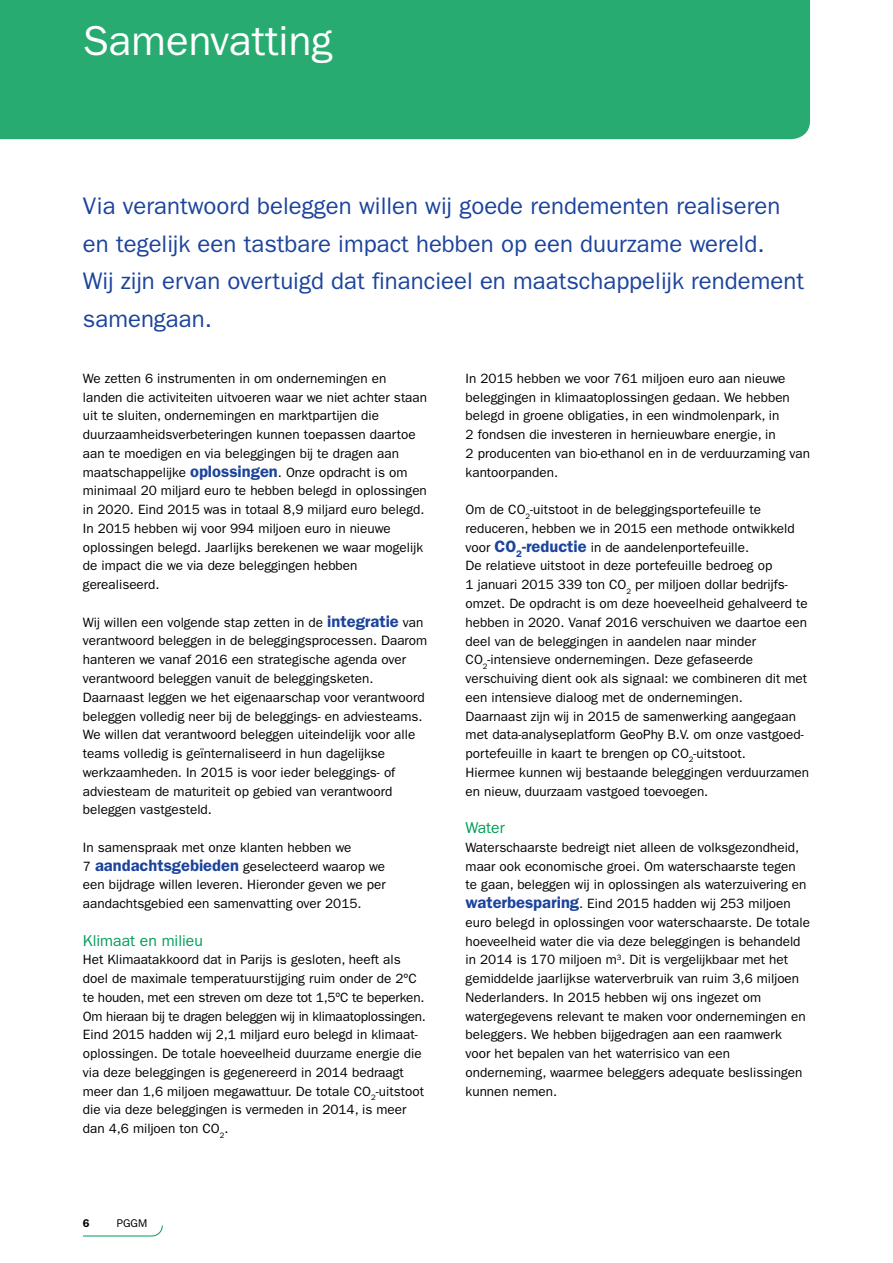
<style>
.page{position:relative;width:893px;height:1263px;background:#fff}
.page>*{position:absolute;margin:0;border:0;box-sizing:border-box;transform-origin:0 0}
.t1{font:42px "ITC Franklin Gothic Std";color:#fff}
.t2{font:24px/37.5px "ITC Franklin Gothic Std";color:#1c449c}
.t3{font:15.75px "ITC Franklin Gothic Std";color:#009d57}
.t4{font:13.5px/18.8px "ITC Franklin Gothic Std";color:#000}
.t5{font:11.25px "ITC Franklin Gothic Std";color:#000}
.t6{font:600 11.25px "ITC Franklin Gothic Std";color:#000}
.s1{font-weight:600;font-size:16.5px;color:#1c449c}
</style>
<div class="page">
<svg style="left:83px;top:1225px;width:80px;height:11px"></svg>
<div style="left:0;top:0;width:810px;height:139px;background:#27ab70"></div>
<h1 class="t1" style="left:83px;top:17px;width:251px">Samenvatting</h1>
<h2 class="t2" style="left:83px;top:187px;width:723px">Via verantwoord beleggen willen wij goede rendementen realiseren en tegelijk een tastbare impact hebben op een duurzame wereld.<br>Wij zijn ervan overtuigd dat financieel en maatschappelijk rendement samengaan.</h2>
<p class="t4" style="left:83px;top:369px;width:346px">We zetten 6 instrumenten in om ondernemingen en landen die activiteiten uitvoeren waar we niet achter staan uit te sluiten, ondernemingen en marktpartijen die duurzaamheidsverbeteringen kunnen toepassen daartoe aan te moedigen en via beleggingen bij te dragen aan maatschappelijke <span class="s1">oplossingen</span>. Onze opdracht is om minimaal 20 miljard euro te hebben belegd in oplossingen in 2020. Eind 2015 was in totaal 8,9 miljard euro belegd.<br>In 2015 hebben wij voor 994 miljoen euro in nieuwe oplossingen belegd. Jaarlijks berekenen we waar mogelijk de impact die we via deze beleggingen hebben gerealiseerd.</p>
<p class="t4" style="left:83px;top:613px;width:346px">Wij willen een volgende stap zetten in de <span class="s1">integratie</span> van verantwoord beleggen in de beleggingsprocessen. Daarom hanteren we vanaf 2016 een strategische agenda over verantwoord beleggen vanuit de beleggingsketen.<br>Daarnaast leggen we het eigenaarschap voor verantwoord beleggen volledig neer bij de beleggings- en adviesteams.<br>We willen dat verantwoord beleggen uiteindelijk voor alle teams volledig is geïnternaliseerd in hun dagelijkse werkzaamheden. In 2015 is voor ieder beleggings- of adviesteam de maturiteit op gebied van verantwoord beleggen vastgesteld.</p>
<p class="t4" style="left:83px;top:838px;width:304px">In samenspraak met onze klanten hebben we<br>7 <span class="s1">aandachtsgebieden</span> geselecteerd waarop we een bijdrage willen leveren. Hieronder geven we per aandachtsgebied een samenvatting over 2015.</p>
<p class="t3" style="left:83px;top:931px;width:122px">Klimaat en milieu</p>
<p class="t4" style="left:83px;top:950px;width:344px">Het Klimaatakkoord dat in Parijs is gesloten, heeft als doel de maximale temperatuurstijging ruim onder de 2ºC te houden, met een streven om deze tot 1,5ºC te beperken.<br>Om hieraan bij te dragen beleggen wij in klimaatoplossingen.<br>Eind 2015 hadden wij 2,1 miljard euro belegd in klimaat&shy;oplossingen. De totale hoeveelheid duurzame energie die via deze beleggingen is gegenereerd in 2014 bedraagt meer dan 1,6 miljoen megawattuur. De totale CO<sub>2</sub>-uitstoot die via deze beleggingen is vermeden in 2014, is meer dan 4,6 miljoen ton CO<sub>2</sub>.</p>
<p class="t6" style="left:83px;top:1216px;width:8px">6</p>
<p class="t5" style="left:117px;top:1216px;width:32px">PGGM</p>
<p class="t4" style="left:466px;top:369px;width:346px">In 2015 hebben we voor 761 miljoen euro aan nieuwe beleggingen in klimaatoplossingen gedaan. We hebben belegd in groene obligaties, in een windmolenpark, in<br>2 fondsen die investeren in hernieuwbare energie, in<br>2 producenten van bio-ethanol en in de verduurzaming van kantoorpanden.</p>
<p class="t4" style="left:466px;top:500px;width:345px">Om de CO<sub>2</sub>-uitstoot in de beleggingsportefeuille te reduceren, hebben we in 2015 een methode ontwikkeld voor <span class="s1">CO</span><sub>2</sub><span class="s1">-reductie</span> in de aandelenportefeuille.<br>De relatieve uitstoot in deze portefeuille bedroeg op<br>1 januari 2015 339 ton CO<sub>2</sub> per miljoen dollar bedrijfs&shy;omzet. De opdracht is om deze hoeveelheid gehalveerd te hebben in 2020. Vanaf 2016 verschuiven we daartoe een deel van de beleggingen in aandelen naar minder CO<sub>2</sub>-intensieve ondernemingen. Deze gefaseerde verschuiving dient ook als signaal: we combineren dit met een intensieve dialoog met de ondernemingen.<br>Daarnaast zijn wij in 2015 de samenwerking aangegaan met data-analyseplatform GeoPhy B.V. om onze vastgoed&shy;portefeuille in kaart te brengen op CO<sub>2</sub>-uitstoot.<br>Hiermee kunnen wij bestaande beleggingen verduurzamen en nieuw, duurzaam vastgoed toevoegen.</p>
<p class="t3" style="left:466px;top:819px;width:41px">Water</p>
<p class="t4" style="left:466px;top:838px;width:346px">Waterschaarste bedreigt niet alleen de volksgezondheid, maar ook economische groei. Om waterschaarste tegen te gaan, beleggen wij in oplossingen als waterzuivering en <span class="s1">waterbesparing</span>. Eind 2015 hadden wij 253 miljoen euro belegd in oplossingen voor waterschaarste. De totale hoeveelheid water die via deze beleggingen is behandeld in 2014 is 170 miljoen m<sup>3</sup>. Dit is vergelijkbaar met het gemiddelde jaarlijkse waterverbruik van ruim 3,6 miljoen Nederlanders. In 2015 hebben wij ons ingezet om watergegevens relevant te maken voor ondernemingen en beleggers. We hebben bijgedragen aan een raamwerk<br>voor het bepalen van het waterrisico van een onderneming, waarmee beleggers adequate beslissingen kunnen nemen.</p>
</div>
